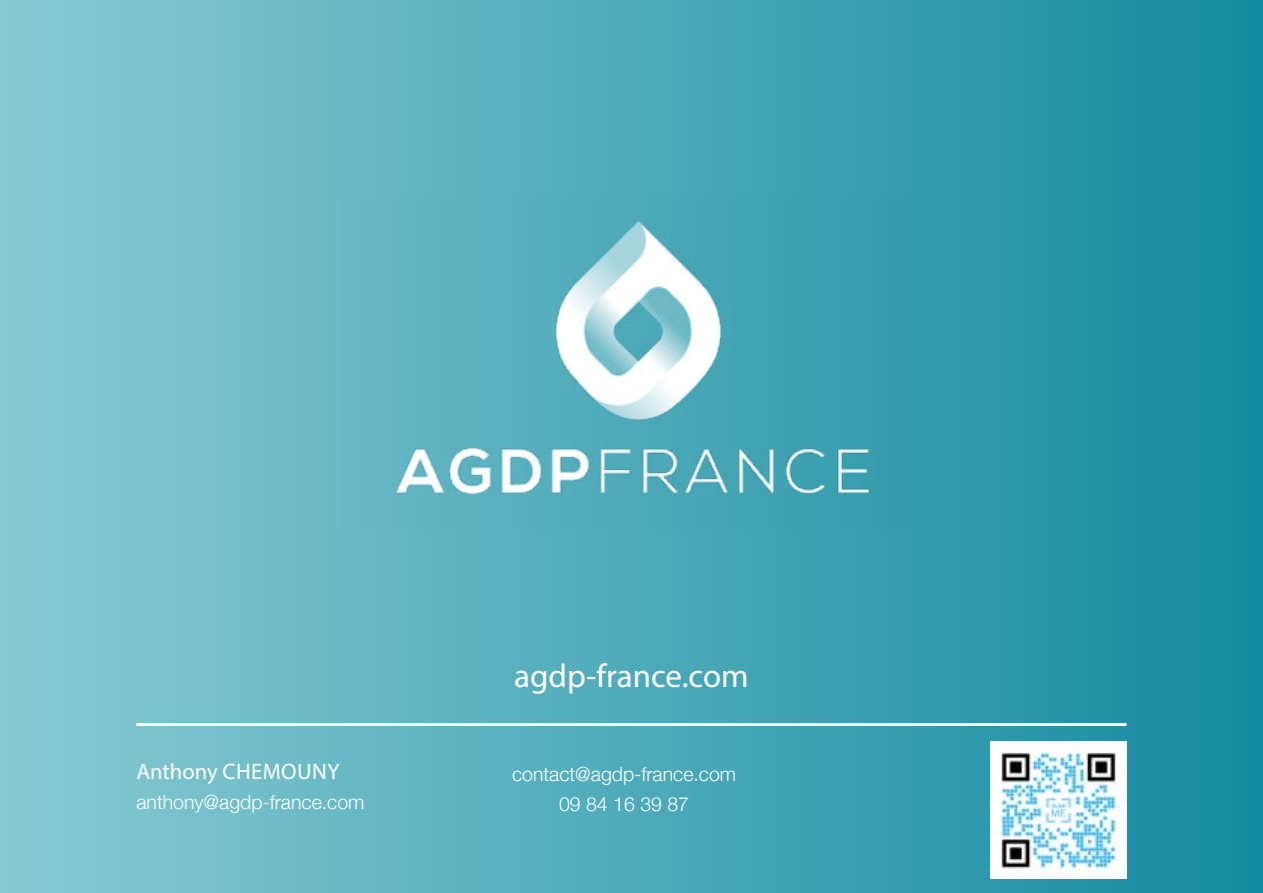
<style>
.page{position:relative;width:1263px;height:893px;background:#fff}
.page>*{position:absolute;margin:0;border:0;box-sizing:border-box;transform-origin:0 0}
.t1{font:33px "Myriad Pro";color:#fff}
.t2{font:22.5px "Myriad Pro";letter-spacing:.015em;color:#fff}
.t3{font:300 19.5px/30px "Helvetica Neue";color:#fff;text-align:center}
</style>
<div class="page">
<div style="left:0;top:0;width:1263px;height:893px;background:linear-gradient(to right,#88cad3,#148ba0)"></div>
<img style="left:343px;top:196px;width:578px;height:333px">
<hr style="left:136px;top:723px;width:990px;height:3px;background:#fff">
<img style="left:990px;top:742px;width:136px;height:136px">
<p class="t2" style="left:136px;top:757px;width:205px">Anthony CHEMOUNY</p>
<p class="t3" style="left:136px;top:785px;width:229px">anthony@agdp-france.com</p>
<h1 class="t1" style="left:514px;top:656px;width:236px">agdp-france.com</h1>
<p class="t3" style="left:512px;top:757px;width:226px">contact@agdp-france.com<br>09 84 16 39 87</p>
</div>
